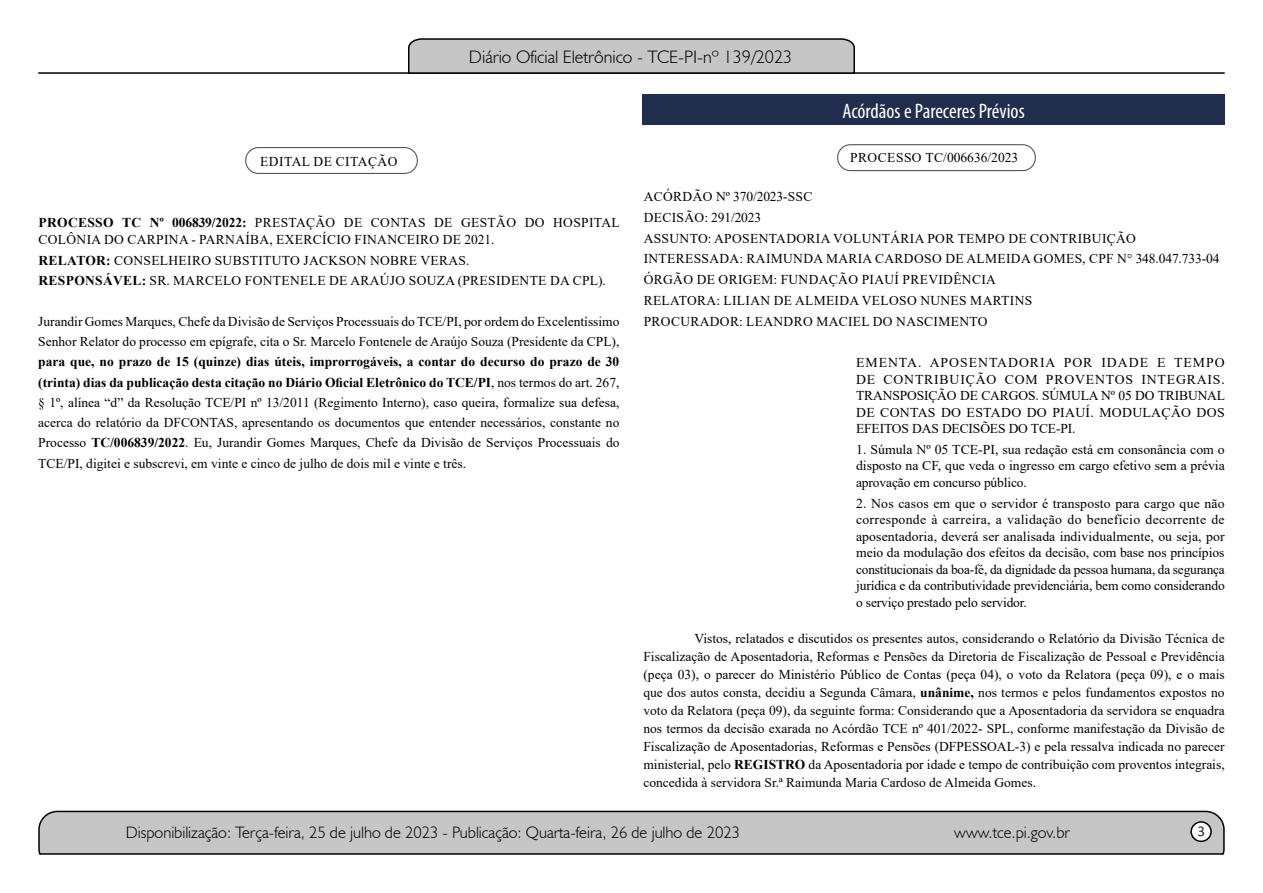
<style>
.page{position:relative;width:1263px;height:893px;background:#fff}
.page>*{position:absolute;margin:0;border:0;box-sizing:border-box;transform-origin:0 0}
.t1{font:condensed 21px "Myriad Pro";color:#fff}
.t2{font:300 18px "Humanist 521 BT";color:#000}
.t3{font:300 16.5px "Humanist 521 BT";color:#000}
.t4{font:15px "Calibri";color:#212d4c}
.t5{font:13.5px/16.5px "Times New Roman";letter-spacing:.005em;color:#000;text-align:justify}
.t6{font:13.5px/20.7px "Times New Roman";letter-spacing:.025em;color:#000}
.t7{font:13.5px "Times New Roman";letter-spacing:.035em;color:#000}
.s1{font-weight:700}
</style>
<div class="page">
<svg style="left:38px;top:810px;width:1187px;height:45px;background:#b9b9b9"></svg>
<div style="left:1191px;top:822px;width:20px;height:19px;background:#fff;border-radius:50%"></div>
<div style="left:1190px;top:821px;width:22px;height:21px;border:2px solid #000;border-radius:50%"></div>
<hr style="left:38px;top:72px;width:1187px;height:2px;background:#000">
<svg style="left:407px;top:38px;width:449px;height:36px;background:#b4b4b4"></svg>
<div style="left:642px;top:94px;width:583px;height:31px;background:#212d4c"></div>
<div style="left:837px;top:144px;width:199px;height:27px;border:1px solid #575756;border-radius:13px"></div>
<div style="left:245px;top:147px;width:173px;height:27px;border:1px solid #575756;border-radius:13px"></div>
<h2 class="t2" style="left:469px;top:46px;width:325px">Diário Oficial Eletrônico - TCE-PI-nº 139/2023</h2>
<p class="t7" style="left:260px;top:151px;width:139px">EDITAL DE CITAÇÃO</p>
<p class="t6" style="left:39px;top:214px;width:583px;line-height:16.5px"><span class="s1">PROCESSO TC Nº 006839/2022:</span> PRESTAÇÃO DE CONTAS DE GESTÃO DO HOSPITAL<br>COLÔNIA DO CARPINA - PARNAÍBA, EXERCÍCIO FINANCEIRO DE 2021.</p>
<p class="t6" style="left:39px;top:249px;width:569px"><span class="s1">RELATOR:</span> CONSELHEIRO SUBSTITUTO JACKSON NOBRE VERAS.<br><span class="s1">RESPONSÁVEL:</span> SR. MARCELO FONTENELE DE ARAÚJO SOUZA (PRESIDENTE DA CPL).</p>
<p class="t5" style="left:38px;top:311px;width:583px;line-height:20.2px">Jurandir Gomes Marques, Chefe da Divisão de Serviços Processuais do TCE/PI, por ordem do Excelentíssimo<br>Senhor Relator do processo em epígrafe, cita o Sr. Marcelo Fontenele de Araújo Souza (Presidente da CPL),</p>
<p class="t5" style="left:38px;top:351px;width:583px;line-height:20.2px"><span class="s1">para que, no prazo de 15 (quinze) dias úteis, improrrogáveis, a contar do decurso do prazo de 30 (trinta) dias da publicação desta citação no Diário Oficial Eletrônico do TCE/PI</span>, nos termos do art. 267, § 1º, alínea “d” da Resolução TCE/PI nº 13/2011 (Regimento Interno), caso queira, formalize sua defesa, acerca do relatório da DFCONTAS, apresentando os documentos que entender necessários, constante no Processo <span class="s1">TC/006839/2022</span>. Eu, Jurandir Gomes Marques, Chefe da Divisão de Serviços Processuais do TCE/PI, digitei e subscrevi, em vinte e cinco de julho de dois mil e vinte e três.</p>
<h1 class="t1" style="left:842px;top:98px;width:184px">Acórdãos e Pareceres Prévios</h1>
<p class="t5" style="left:850px;top:149px;width:170px">PROCESSO TC/006636/2023</p>
<p class="t6" style="left:644px;top:186px;width:577px">ACÓRDÃO Nº 370/2023-SSC<br>DECISÃO: 291/2023<br>ASSUNTO: APOSENTADORIA VOLUNTÁRIA POR TEMPO DE CONTRIBUIÇÃO INTERESSADA: RAIMUNDA MARIA CARDOSO DE ALMEIDA GOMES, CPF N° 348.047.733-04<br>ÓRGÃO DE ORIGEM: FUNDAÇÃO PIAUÍ PREVIDÊNCIA<br>RELATORA: LILIAN DE ALMEIDA VELOSO NUNES MARTINS<br>PROCURADOR: LEANDRO MACIEL DO NASCIMENTO</p>
<p class="t5" style="left:856px;top:354px;width:370px">EMENTA. APOSENTADORIA POR IDADE E TEMPO DE CONTRIBUIÇÃO COM PROVENTOS INTEGRAIS.<br>TRANSPOSIÇÃO DE CARGOS. SÚMULA Nº 05 DO TRIBUNAL DE CONTAS DO ESTADO DO PIAUÍ. MODULAÇÃO DOS EFEITOS DAS DECISÕES DO TCE-PI.</p>
<p class="t5" style="left:856px;top:441px;width:370px">1. Súmula Nº 05 TCE-PI, sua redação está em consonância com o disposto na CF, que veda o ingresso em cargo efetivo sem a prévia aprovação em concurso público.</p>
<p class="t5" style="left:856px;top:494px;width:370px">2. Nos casos em que o servidor é transposto para cargo que não corresponde à carreira, a validação do benefício decorrente de aposentadoria, deverá ser analisada individualmente, ou seja, por meio da modulação dos efeitos da decisão, com base nos princípios constitucionais da boa-fé, da dignidade da pessoa humana, da segurança jurídica e da contributividade previdenciária, bem como considerando o serviço prestado pelo servidor.</p>
<p class="t5" style="left:643px;top:629px;width:583px;line-height:18px;text-indent:51px">Vistos, relatados e discutidos os presentes autos, considerando o Relatório da Divisão Técnica de Fiscalização de Aposentadoria, Reformas e Pensões da Diretoria de Fiscalização de Pessoal e Previdência (peça 03), o parecer do Ministério Público de Contas (peça 04), o voto da Relatora (peça 09), e o mais que dos autos consta, decidiu a Segunda Câmara, <span class="s1">unânime,</span> nos termos e pelos fundamentos expostos no voto da Relatora (peça 09), da seguinte forma: Considerando que a Aposentadoria da servidora se enquadra nos termos da decisão exarada no Acórdão TCE nº 401/2022- SPL, conforme manifestação da Divisão de Fiscalização de Aposentadorias, Reformas e Pensões (DFPESSOAL-3) e pela ressalva indicada no parecer ministerial, pelo <span class="s1">REGISTRO</span> da Aposentadoria por idade e tempo de contribuição com proventos integrais, concedida à servidora Sr.ª Raimunda Maria Cardoso de Almeida Gomes.</p>
<p class="t3" style="left:126px;top:822px;width:616px">Disponibilização: Terça-feira, 25 de julho de 2023 - Publicação: Quarta-feira, 26 de julho de 2023</p>
<p class="t3" style="left:954px;top:822px;width:117px">www.tce.pi.gov.br</p>
<p class="t4" style="left:1197px;top:821px;width:9px">3</p>
</div>
